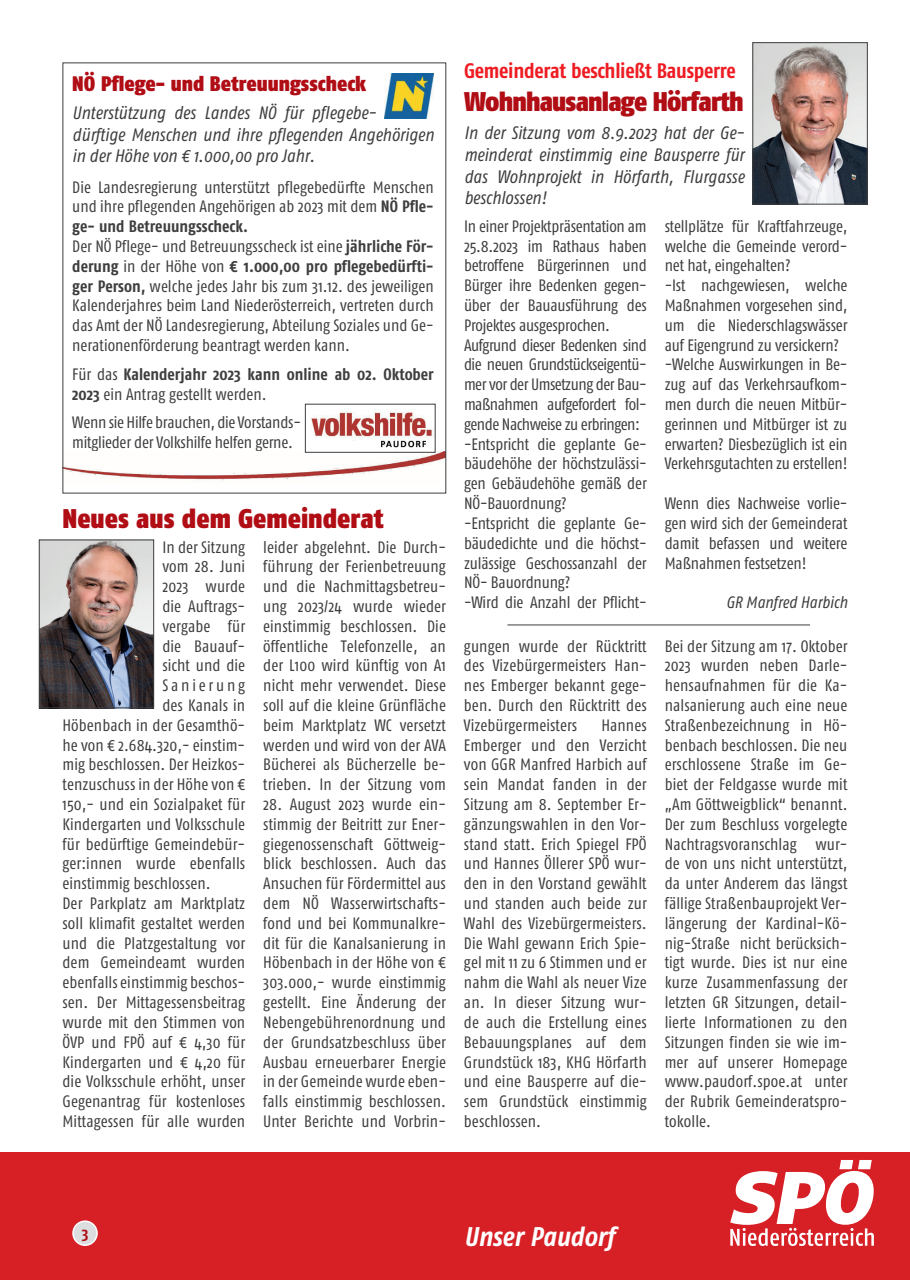
<style>
.page{position:relative;width:910px;height:1280px;background:#fff}
.page>*{position:absolute;margin:0;border:0;box-sizing:border-box;transform-origin:0 0}
.t1{font:900 27px "Fago Co";color:#b00d15}
.t2{font:900 27px "Fago Co";letter-spacing:-.03em;color:#b00d15}
.t3{font:italic 700 27px "Fago Co";color:#fff}
.t4{font:700 21px "Fago Co";letter-spacing:-.015em;color:#ee1d23}
.t5{font:900 21px "Fago Co";color:#b00d15}
.t6{font:italic 18px/21.6px "Fago Co";color:#3e3e3f}
.t7{font:16.5px/19.8px "Fago Co";color:#3e3e3f;text-align:justify}
.t8{font:700 16.5px/19.8px "Fago Co";color:#3e3e3f}
.t9{font:italic 16.5px "Fago Co";color:#3e3e3f}
.t10{font:16.5px "Fago Co";letter-spacing:.17em;color:#3e3e3f}
.t11{font:700 16.5px "Fago Co";color:#b00d15}
.s1{font-weight:700}
.s2{font-weight:400}
</style>
<div class="page">
<div style="left:0;top:1152px;width:910px;height:128px;background:#d62026"></div>
<svg style="left:730px;top:1160px;width:144px;height:86px"></svg>
<div style="left:73px;top:1221px;width:24px;height:24px;background:#dcdddf;border-radius:50%"></div>
<div style="left:72px;top:1220px;width:26px;height:26px;border:2px solid #fff;border-radius:50%"></div>
<img style="left:41px;top:542px;width:111px;height:164px">
<div style="left:39px;top:540px;width:115px;height:168px;border:1px solid #3e3e3f"></div>
<img style="left:65px;top:452px;width:379px;height:29px">
<img style="left:385px;top:74px;width:49px;height:44px">
<img style="left:755px;top:45px;width:110px;height:157px">
<div style="left:753px;top:43px;width:114px;height:161px;border:1px solid #3e3e3f"></div>
<hr style="left:507px;top:625px;width:303px;height:1px;background:#3e3e3f">
<img style="left:311px;top:409px;width:122px;height:39px">
<p class="t5" style="left:72px;top:71px;width:296px">NÖ Pflege- und Betreuungsscheck</p>
<p class="t6" style="left:72px;top:102px;width:363px">Unterstützung des Landes NÖ für pflegebe-<br>dürftige Menschen und ihre pflegenden Angehörigen in der Höhe von € 1.000,00 pro Jahr.</p>
<p class="t7" style="left:72px;top:177px;width:363px;text-align:left">Die Landesregierung unterstützt pflegebedürfte Menschen und ihre pflegenden Angehörigen ab 2023 mit dem <span class="s1">NÖ Pfle&shy;ge- und Betreuungsscheck.<br></span>Der NÖ Pflege- und Betreuungsscheck ist eine <span class="s1">jährliche För&shy;derung</span> in der Höhe von <span class="s1">€ 1.000,00 pro pflegebedürfti&shy;ger Person,</span> welche jedes Jahr bis zum 31.12. des jeweiligen Kalenderjahres beim Land Niederösterreich, vertreten durch das Amt der NÖ Landesregierung, Abteilung Soziales und Ge&shy;nerationenförderung beantragt werden kann.</p>
<p class="t8" style="left:72px;top:364px;width:363px"><span class="s2">Für das</span> Kalenderjahr 2023 kann online ab 02. Oktober<br>2023 <span class="s2">ein Antrag gestellt werden.</span></p>
<p class="t7" style="left:72px;top:413px;width:230px">Wenn sie Hilfe brauchen, die Vorstands&shy;mitglieder der Volkshilfe helfen gerne.</p>
<h1 class="t1" style="left:63px;top:502px;width:322px">Neues aus dem Gemeinderat</h1>
<p class="t7" style="left:263px;top:537px;width:184px">leider abgelehnt. Die Durch&shy;führung der Ferienbetreuung und die Nachmittagsbetreu&shy;ung 2023/24 wurde wieder einstimmig beschlossen. Die öffentliche Telefonzelle, an der L100 wird künftig von A1 nicht mehr verwendet. Diese soll auf die kleine Grünfläche beim Marktplatz WC versetzt werden und wird von der AVA Bücherei als Bücherzelle be&shy;trieben. In der Sitzung vom</p>
<p class="t7" style="left:263px;top:794px;width:184px">28. August 2023 wurde ein&shy;stimmig der Beitritt zur Ener&shy;giegenossenschaft Göttweig&shy;blick beschlossen. Auch das Ansuchen für Fördermittel aus dem NÖ Wasserwirtschafts&shy;fond und bei Kommunalkre&shy;dit für die Kanalsanierung in Höbenbach in der Höhe von € 303.000,- wurde einstimmig gestellt. Eine Änderung der Nebengebührenordnung und der Grundsatzbeschluss über Ausbau erneuerbarer Energie in der Gemeinde wurde eben&shy;falls einstimmig beschlossen.<br>Unter Berichte und Vorbrin-</p>
<p class="t7" style="left:162px;top:537px;width:84px">In der Sitzung</p>
<p class="t7" style="left:162px;top:557px;width:84px">vom 28. Juni</p>
<p class="t7" style="left:162px;top:576px;width:84px">2023 wurde</p>
<p class="t7" style="left:162px;top:596px;width:84px">die Auftrags-</p>
<p class="t7" style="left:162px;top:616px;width:84px">vergabe für</p>
<p class="t7" style="left:162px;top:636px;width:84px">die Bauauf-</p>
<p class="t7" style="left:162px;top:656px;width:84px">sicht und die</p>
<p class="t10" style="left:162px;top:676px;width:84px">Sanierung</p>
<p class="t7" style="left:162px;top:695px;width:84px">des Kanals in</p>
<p class="t7" style="left:62px;top:715px;width:184px">Höbenbach in der Gesamthö-</p>
<p class="t7" style="left:62px;top:735px;width:184px">he von € 2.684.320,- einstim-</p>
<p class="t7" style="left:62px;top:755px;width:184px">mig beschlossen. Der Heizkos-</p>
<p class="t7" style="left:62px;top:774px;width:184px">tenzuschuss in der Höhe von €</p>
<p class="t7" style="left:62px;top:794px;width:184px">150,- und ein Sozialpaket für</p>
<p class="t7" style="left:62px;top:814px;width:184px">Kindergarten und Volksschule</p>
<p class="t7" style="left:62px;top:834px;width:184px">für bedürftige Gemeindebür-</p>
<p class="t7" style="left:62px;top:854px;width:184px">ger:innen wurde ebenfalls</p>
<p class="t7" style="left:62px;top:873px;width:150px">einstimmig beschlossen.</p>
<p class="t7" style="left:62px;top:893px;width:184px">Der Parkplatz am Marktplatz</p>
<p class="t7" style="left:62px;top:913px;width:184px">soll klimafit gestaltet werden</p>
<p class="t7" style="left:62px;top:933px;width:184px">und die Platzgestaltung vor</p>
<p class="t7" style="left:62px;top:953px;width:184px">dem Gemeindeamt wurden</p>
<p class="t7" style="left:62px;top:972px;width:184px">ebenfalls einstimmig beschos-</p>
<p class="t7" style="left:62px;top:992px;width:184px">sen. Der Mittagessensbeitrag</p>
<p class="t7" style="left:62px;top:1012px;width:184px">wurde mit den Stimmen von</p>
<p class="t7" style="left:62px;top:1032px;width:184px">ÖVP und FPÖ auf € 4,30 für</p>
<p class="t7" style="left:62px;top:1052px;width:184px">Kindergarten und € 4,20 für</p>
<p class="t7" style="left:62px;top:1071px;width:184px">die Volksschule erhöht, unser</p>
<p class="t7" style="left:62px;top:1091px;width:184px">Gegenantrag für kostenloses</p>
<p class="t7" style="left:62px;top:1111px;width:184px">Mittagessen für alle wurden</p>
<p class="t4" style="left:464px;top:59px;width:273px">Gemeinderat beschließt Bausperre</p>
<h1 class="t2" style="left:464px;top:85px;width:281px">Wohnhausanlage Hörfarth</h1>
<p class="t6" style="left:464px;top:122px;width:282px;text-align:justify">In der Sitzung vom 8.9.2023 hat der Ge&shy;meinderat einstimmig eine Bausperre für das Wohnprojekt in Hörfarth, Flurgasse beschlossen!</p>
<p class="t7" style="left:464px;top:216px;width:184px;text-align:left">In einer Projektpräsentation am<br>25.8.2023 im Rathaus haben betroffene Bürgerinnen und<br>Bürger ihre Bedenken gegen&shy;über der Bauausführung des<br>Projektes ausgesprochen.<br>Aufgrund dieser Bedenken sind die neuen Grundstückseigentü&shy;mer vor der Umsetzung der Bau&shy;maßnahmen aufgefordert fol&shy;gende Nachweise zu erbringen: -Entspricht die geplante Ge&shy;bäudehöhe der höchstzulässi&shy;gen Gebäudehöhe gemäß der<br>NÖ-Bauordnung?<br>-Entspricht die geplante Ge&shy;bäudedichte und die höchst&shy;zulässige Geschossanzahl der<br>NÖ- Bauordnung?<br>-Wird die Anzahl der Pflicht-</p>
<p class="t7" style="left:665px;top:216px;width:184px;text-align:left">stellplätze für Kraftfahrzeuge, welche die Gemeinde verord&shy;net hat, eingehalten?<br>-Ist nachgewiesen, welche<br>Maßnahmen vorgesehen sind, um die Niederschlagswässer auf Eigengrund zu versickern? -Welche Auswirkungen in Be&shy;zug auf das Verkehrsaufkom&shy;men durch die neuen Mitbür&shy;gerinnen und Mitbürger ist zu erwarten? Diesbezüglich ist ein<br>Verkehrsgutachten zu erstellen!</p>
<p class="t7" style="left:665px;top:493px;width:184px">Wenn dies Nachweise vorlie&shy;gen wird sich der Gemeinderat damit befassen und weitere Maßnahmen festsetzen!</p>
<p class="t9" style="left:726px;top:593px;width:123px">GR Manfred Harbich</p>
<p class="t7" style="left:464px;top:636px;width:184px">gungen wurde der Rücktritt des Vizebürgermeisters Han&shy;nes Emberger bekannt gege&shy;ben. Durch den Rücktritt des Vizebürgermeisters</p>
<p class="t7" style="left:464px;top:715px;width:184px;text-indent:137px">Hannes Emberger und den Verzicht von GGR Manfred Harbich auf sein Mandat fanden in der Sitzung am 8. September Er&shy;gänzungswahlen in den Vor&shy;stand statt. Erich Spiegel FPÖ und Hannes Öllerer SPÖ wur&shy;den in den Vorstand gewählt und standen auch beide zur Wahl des Vizebürgermeisters.<br>Die Wahl gewann Erich Spie&shy;gel mit 11 zu 6 Stimmen und er nahm die Wahl als neuer Vize an. In dieser Sitzung wur&shy;de auch die Erstellung eines Bebauungsplanes auf dem Grundstück 183, KHG Hörfarth und eine Bausperre auf die&shy;sem Grundstück einstimmig beschlossen.</p>
<p class="t7" style="left:665px;top:636px;width:184px">Bei der Sitzung am 17. Oktober 2023 wurden neben Darle&shy;hensaufnahmen für die Ka&shy;nalsanierung auch eine neue Straßenbezeichnung in Hö&shy;benbach beschlossen. Die neu erschlossene Straße im Ge&shy;biet der Feldgasse wurde mit „Am Göttweigblick“ benannt.<br>Der zum Beschluss vorgelegte Nachtragsvoranschlag wur&shy;de von uns nicht unterstützt, da unter Anderem das längst fällige Straßenbauprojekt Ver&shy;längerung der Kardinal-Kö&shy;nig-Straße nicht berücksich&shy;tigt wurde. Dies ist nur eine kurze Zusammenfassung der letzten GR Sitzungen, detail&shy;lierte Informationen zu den Sitzungen finden sie wie im&shy;mer auf unserer Homepage www.paudorf.spoe.at unter der Rubrik Gemeinderatspro&shy;tokolle.</p>
<p class="t11" style="left:82px;top:1224px;width:8px">3</p>
<h1 class="t3" style="left:464px;top:1221px;width:152px">Unser Paudorf</h1>
</div>
